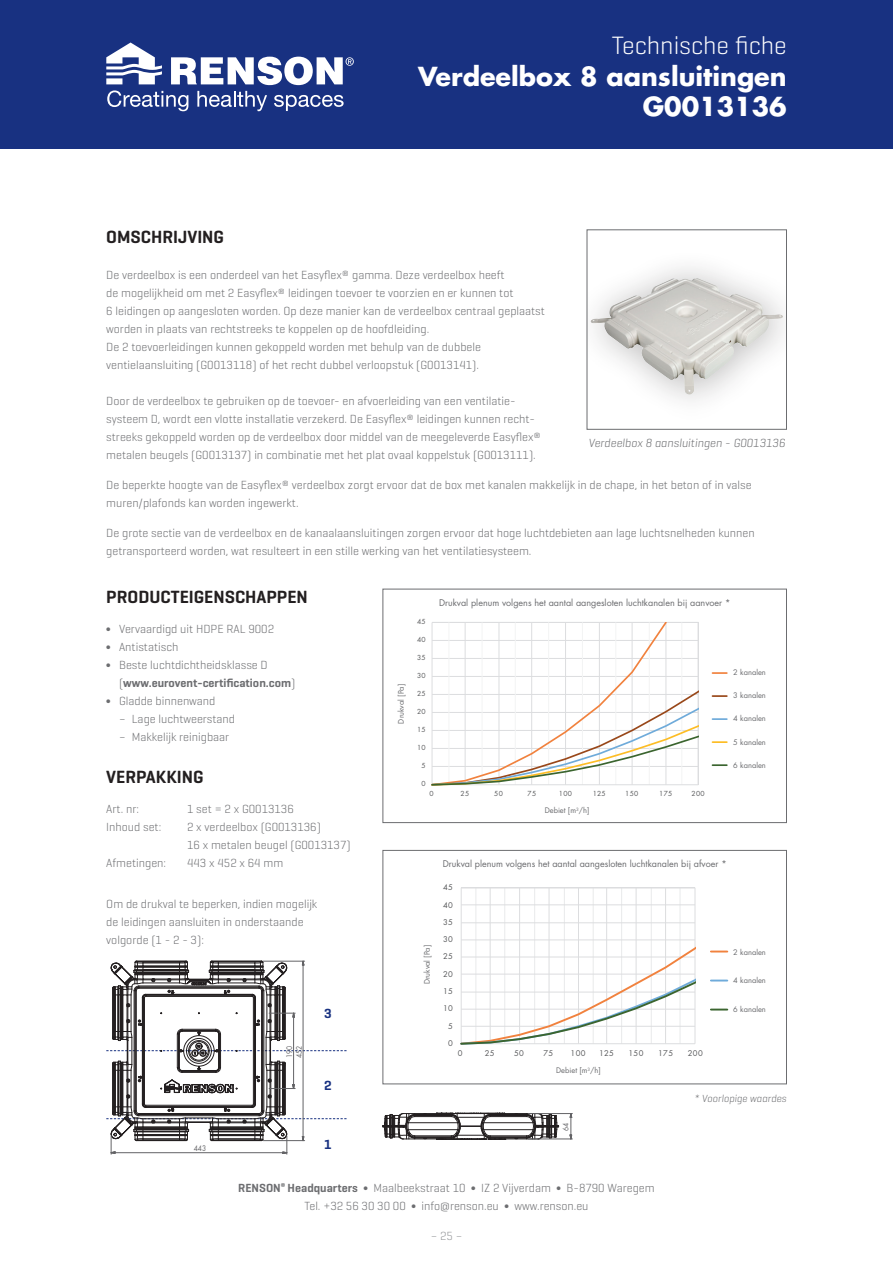
<style>
.page{position:relative;width:893px;height:1263px;background:#fff}
.page>*{position:absolute;margin:0;border:0;box-sizing:border-box;transform-origin:0 0}
.Titel_2{font:700 25.5px "Futura Std";color:#fff}
.Titel_2-2{font:300 25.5px "Geogrotesque";color:#fff}
.Titel_Paragraaf{font:600 18px "Geogrotesque";color:#231f20}
.t1{font:600 13.5px "Geogrotesque";color:#183181}
.Insprong_1{font:300 12px/18px "Geogrotesque";color:#6c6d70}
.Insprong_2{font:300 12px "Geogrotesque";color:#6c6d70}
.Text_Bij_Beeld{font:italic 300 12px "Geogrotesque";color:#6c6d70}
.t2{font:300 12px "Geogrotesque";color:#939598}
.Text_Bij_Beeld-2{font:italic 300 10.5px "Geogrotesque";color:#6c6d70}
.Insprong_1-2{font:9px "Futura Std";color:#6c6d70}
.t3{font:7.65px "Futura Std";letter-spacing:.05em;color:#57585a}
.Insprong_1-3{font:7.5px "Futura Std";color:#6c6d70}
.t4{font:7.5px/9.8px "Futura Std";color:#636366;scale:.9 1}
.t5{font:6.75px "Futura Std";letter-spacing:.05em;color:#57585a}
.s1{font-weight:600}
</style>
<div class="page">
<div style="left:0;top:0;width:893px;height:149px;background:#183181"></div>
<svg style="left:106px;top:43px;width:248px;height:68px"></svg>
<svg style="left:382px;top:1113px;width:177px;height:27px"></svg>
<svg style="left:570px;top:1114px;width:2px;height:25px"></svg>
<hr style="left:528px;top:1139px;width:44px;height:1px;background:#636366">
<hr style="left:528px;top:1113px;width:44px;height:1px;background:#636366">
<svg style="left:106px;top:960px;width:241px;height:194px"></svg>
<div style="left:587px;top:249px;width:200px;height:179px;background:#231f20;opacity:.3"></div>
<img style="left:591px;top:278px;width:112px;height:117px">
<hr style="left:698px;top:622px;width:1px;height:163px;background:#dcdddf">
<svg style="left:431px;top:622px;width:267px;height:163px"></svg>
<svg style="left:712px;top:672px;width:15px;height:2px"></svg>
<svg style="left:712px;top:695px;width:15px;height:2px"></svg>
<svg style="left:712px;top:718px;width:15px;height:2px"></svg>
<svg style="left:712px;top:741px;width:15px;height:2px"></svg>
<svg style="left:712px;top:764px;width:15px;height:2px"></svg>
<div style="left:383px;top:589px;width:404px;height:234px;border:1px solid #6c6d70"></div>
<hr style="left:695px;top:888px;width:1px;height:156px;background:#dcdddf">
<svg style="left:711px;top:950px;width:16px;height:2px"></svg>
<svg style="left:711px;top:979px;width:16px;height:2px"></svg>
<svg style="left:711px;top:1008px;width:16px;height:2px"></svg>
<hr style="left:461px;top:887px;width:234px;height:1px;background:#dcdddf">
<svg style="left:461px;top:888px;width:234px;height:156px"></svg>
<div style="left:383px;top:850px;width:404px;height:234px;border:1px solid #6c6d70"></div>
<p class="Titel_2-2" style="left:612px;top:30px;width:177px">Technische fiche</p>
<p class="Titel_2" style="left:418px;top:59px;width:370px">Verdeelbox 8 aansluitingen</p>
<p class="Titel_2" style="left:643px;top:89px;width:145px">G0013136</p>
<p class="Titel_Paragraaf" style="left:106px;top:226px;width:119px">OMSCHRIJVING</p>
<p class="Insprong_1" style="left:106px;top:266px;width:440px">De verdeelbox is een onderdeel van het Easyflex® gamma. Deze verdeelbox heeft<br>de mogelijkheid om met 2 Easyflex® leidingen toevoer te voorzien en er kunnen tot<br>6 leidingen op aangesloten worden. Op deze manier kan de verdeelbox centraal geplaatst worden in plaats van rechtstreeks te koppelen op de hoofdleiding.</p>
<p class="Insprong_1" style="left:106px;top:338px;width:376px">De 2 toevoerleidingen kunnen gekoppeld worden met behulp van de dubbele ventielaansluiting (G0013118) of het recht dubbel verloopstuk (G0013141).</p>
<p class="Insprong_1" style="left:106px;top:392px;width:436px">Door de verdeelbox te gebruiken op de toevoer- en afvoerleiding van een ventilatie&shy;systeem D, wordt een vlotte installatie verzekerd. De Easyflex® leidingen kunnen recht&shy;streeks gekoppeld worden op de verdeelbox door middel van de meegeleverde Easyflex® metalen beugels (G0013137) in combinatie met het plat ovaal koppelstuk (G0013111).</p>
<p class="Insprong_1" style="left:106px;top:476px;width:647px">De beperkte hoogte van de Easyflex® verdeelbox zorgt ervoor dat de box met kanalen makkelijk in de chape, in het beton of in valse muren/plafonds kan worden ingewerkt.</p>
<p class="Insprong_1" style="left:106px;top:524px;width:650px">De grote sectie van de verdeelbox en de kanaalaansluitingen zorgen ervoor dat hoge luchtdebieten aan lage luchtsnelheden kunnen getransporteerd worden, wat resulteert in een stille werking van het ventilatiesysteem.</p>
<p class="Titel_Paragraaf" style="left:106px;top:586px;width:203px">PRODUCTEIGENSCHAPPEN</p>
<p class="Insprong_1" style="left:106px;top:620px;width:169px">∫ Vervaardigd uit HDPE RAL 9002</p>
<p class="Insprong_1" style="left:106px;top:638px;width:74px">∫ Antistatisch</p>
<p class="Insprong_1" style="left:119px;top:656px;width:178px;text-indent:-13px">∫ Beste luchtdichtheidsklasse D (<span class="s1">www.eurovent-certification.com</span>)</p>
<p class="Insprong_1" style="left:106px;top:692px;width:111px">∫ Gladde binnenwand</p>
<p class="Insprong_2" style="left:119px;top:712px;width:118px">– Lage luchtweerstand</p>
<p class="Insprong_2" style="left:119px;top:730px;width:112px">– Makkelijk reinigbaar</p>
<p class="Titel_Paragraaf" style="left:106px;top:766px;width:99px">VERPAKKING</p>
<p class="Insprong_1" style="left:106px;top:800px;width:34px">Art. nr:</p>
<p class="Insprong_1" style="left:187px;top:800px;width:108px">1 set = 2 x G0013136</p>
<p class="Insprong_1" style="left:106px;top:818px;width:57px">Inhoud set:</p>
<p class="Insprong_1" style="left:187px;top:818px;width:135px">2 x verdeelbox (G0013136)</p>
<p class="Insprong_1" style="left:187px;top:836px;width:165px">16 x metalen beugel (G0013137)</p>
<p class="Insprong_1" style="left:106px;top:854px;width:61px">Afmetingen:</p>
<p class="Insprong_1" style="left:187px;top:854px;width:98px">443 x 452 x 64 mm</p>
<p class="Insprong_1" style="left:106px;top:894px;width:213px">Om de drukval te beperken, indien mogelijk de leidingen aansluiten in onderstaande volgorde (1 - 2 - 3):</p>
<p class="Text_Bij_Beeld" style="left:588px;top:435px;width:198px">Verdeelbox 8 aansluitingen - G0013136</p>
<p class="Insprong_1-2" style="left:439px;top:597px;width:293px">Drukval plenum volgens het aantal aangesloten luchtkanalen bij aanvoer *</p>
<p class="t5" style="left:417px;top:617px;width:10px">45</p>
<p class="t5" style="left:417px;top:635px;width:10px">40</p>
<p class="t5" style="left:417px;top:653px;width:10px">35</p>
<p class="t5" style="left:417px;top:671px;width:10px">30</p>
<p class="t5" style="left:417px;top:689px;width:10px">25</p>
<p class="t5" style="left:417px;top:707px;width:10px">20</p>
<p class="t5" style="left:417px;top:725px;width:10px">15</p>
<p class="t5" style="left:417px;top:743px;width:10px">10</p>
<p class="t5" style="left:421px;top:761px;width:6px">5</p>
<p class="t5" style="left:421px;top:779px;width:6px">0</p>
<p class="Insprong_1-3" style="left:733px;top:668px;width:34px">2 kanalen</p>
<p class="Insprong_1-3" style="left:733px;top:691px;width:34px">3 kanalen</p>
<p class="Insprong_1-3" style="left:733px;top:714px;width:34px">4 kanalen</p>
<p class="Insprong_1-3" style="left:733px;top:737px;width:34px">5 kanalen</p>
<p class="Insprong_1-3" style="left:733px;top:760px;width:34px">6 kanalen</p>
<p class="Insprong_1-3" style="left:396px;top:723px;width:41px;rotate:-90deg">Drukval [Pa]</p>
<p class="t5" style="left:429px;top:789px;width:6px">0</p>
<p class="t5" style="left:461px;top:789px;width:10px">25</p>
<p class="t5" style="left:494px;top:789px;width:10px">50</p>
<p class="t5" style="left:527px;top:789px;width:10px">75</p>
<p class="t5" style="left:559px;top:789px;width:15px">100</p>
<p class="t5" style="left:593px;top:789px;width:15px">125</p>
<p class="t5" style="left:625px;top:789px;width:15px">150</p>
<p class="t5" style="left:659px;top:789px;width:15px">175</p>
<p class="t5" style="left:692px;top:789px;width:15px">200</p>
<p class="Insprong_1-3" style="left:545px;top:806px;width:46px">Debiet [m<sup>3</sup>/h]</p>
<p class="Insprong_1-2" style="left:443px;top:858px;width:285px">Drukval plenum volgens het aantal aangesloten luchtkanalen bij afvoer *</p>
<p class="t3" style="left:443px;top:883px;width:11px">45</p>
<p class="t3" style="left:443px;top:900px;width:11px">40</p>
<p class="t3" style="left:443px;top:917px;width:11px">35</p>
<p class="t3" style="left:443px;top:934px;width:11px">30</p>
<p class="t3" style="left:443px;top:952px;width:11px">25</p>
<p class="t3" style="left:443px;top:969px;width:11px">20</p>
<p class="t3" style="left:443px;top:986px;width:11px">15</p>
<p class="t3" style="left:443px;top:1003px;width:11px">10</p>
<p class="t3" style="left:448px;top:1021px;width:6px">5</p>
<p class="t3" style="left:448px;top:1038px;width:6px">0</p>
<p class="Insprong_1-3" style="left:422px;top:984px;width:41px;rotate:-90deg">Drukval [Pa]</p>
<p class="Insprong_1-3" style="left:733px;top:947px;width:34px">2 kanalen</p>
<p class="Insprong_1-3" style="left:733px;top:976px;width:34px">4 kanalen</p>
<p class="Insprong_1-3" style="left:733px;top:1004px;width:34px">6 kanalen</p>
<p class="t1" style="left:324px;top:1005px;width:9px">3</p>
<p class="t4" style="left:284px;top:1058px;width:15px;rotate:-90deg">190<br>452</p>
<p class="t3" style="left:458px;top:1048px;width:6px">0</p>
<p class="t3" style="left:485px;top:1048px;width:11px">25</p>
<p class="t3" style="left:514px;top:1048px;width:11px">50</p>
<p class="t3" style="left:543px;top:1048px;width:11px">75</p>
<p class="t3" style="left:571px;top:1048px;width:16px">100</p>
<p class="t3" style="left:599px;top:1048px;width:16px">125</p>
<p class="t3" style="left:628px;top:1048px;width:16px">150</p>
<p class="t3" style="left:658px;top:1048px;width:16px">175</p>
<p class="t3" style="left:688px;top:1048px;width:16px">200</p>
<p class="t4" style="left:194px;top:1143px;width:15px">443</p>
<p class="t1" style="left:324px;top:1076px;width:9px">2</p>
<p class="t1" style="left:324px;top:1136px;width:9px">1</p>
<p class="Insprong_1-3" style="left:556px;top:1065px;width:46px">Debiet [m<sup>3</sup>/h]</p>
<p class="t4" style="left:561px;top:1131px;width:11px;rotate:-90deg">64</p>
<p class="Insprong_1" style="left:238px;top:1179px;width:418px;text-align:center"><span class="s1">RENSON</span><sup>®</sup> <span class="s1">Headquarters</span> ∫ Maalbeekstraat 10 ∫ IZ 2 Vijverdam ∫ B-8790 Waregem<br>Tel. +32 56 30 30 00 ∫ info@renson.eu ∫ www.renson.eu</p>
<p class="t2" style="left:431px;top:1228px;width:33px">– 25 –</p>
<p class="Text_Bij_Beeld-2" style="left:694px;top:1092px;width:94px">* Voorlopige waardes</p>
</div>
